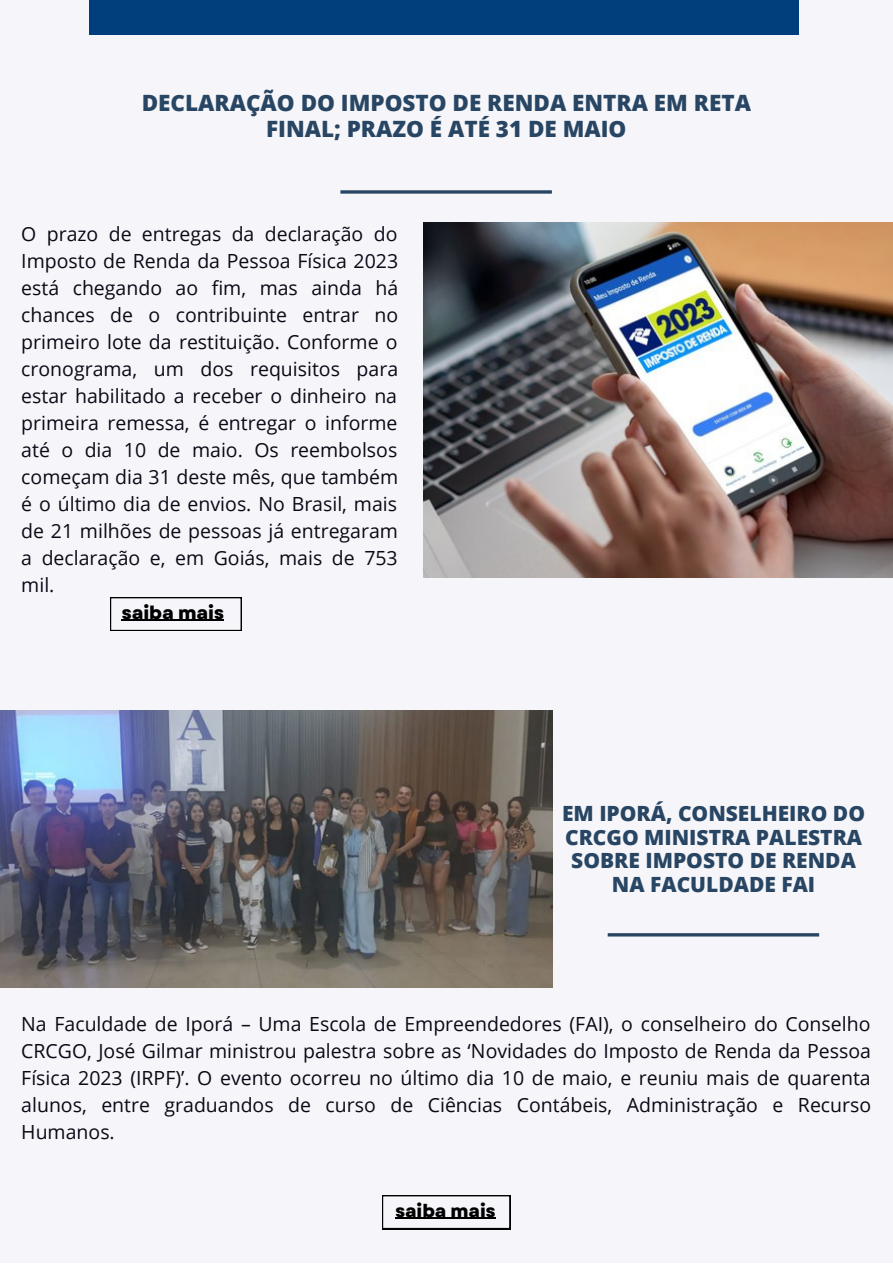
<style>
.page{position:relative;width:893px;height:1264px;background:#fff}
.page>*{position:absolute;margin:0;border:0;box-sizing:border-box;transform-origin:0 0}
.t1{font:800 22.5px/25.8px "Open Sans";color:#284663;text-align:center}
.t2{font:800 21px/23.5px "Open Sans";color:#284663;text-align:center}
.t3{font:19.5px/27px "Open Sans";color:#0a0916;text-align:justify}
.t4{font:800 18.15px "Garet";color:#000}
.t5{font:800 17.7px "Garet";color:#000}
</style>
<div class="page">
<div style="left:0;top:0;width:892px;height:1262px;background:#f6f6fa"></div>
<div style="left:89px;top:0;width:709px;height:34px;background:#003f7b"></div>
<img style="left:424px;top:223px;width:468px;height:354px">
<img style="left:0;top:710px;width:552px;height:277px">
<svg style="left:340px;top:190px;width:212px;height:4px"></svg>
<hr style="left:607px;top:933px;width:212px;height:3px;background:#284663">
<svg style="left:110px;top:597px;width:132px;height:34px"></svg>
<hr style="left:122px;top:620px;width:102px;height:1px;background:#000">
<svg style="left:382px;top:1195px;width:128px;height:33px"></svg>
<hr style="left:395px;top:1217px;width:100px;height:1px;background:#000">
<p class="t1" style="left:142px;top:89px;width:610px">DECLARAÇÃO DO IMPOSTO DE RENDA ENTRA EM RETA<br>FINAL; PRAZO É ATÉ 31 DE MAIO</p>
<p class="t3" style="left:21px;top:220px;width:378px">O prazo de entregas da declaração do Imposto de Renda da Pessoa Física 2023 está chegando ao fim, mas ainda há chances de o contribuinte entrar no primeiro lote da restituição. Conforme o cronograma, um dos requisitos para estar habilitado a receber o dinheiro na primeira remessa, é entregar o informe até o dia 10 de maio. Os reembolsos começam dia 31 deste mês, que também é o último dia de envios. No Brasil, mais de 21 milhões de pessoas já entregaram a declaração e, em Goiás, mais de 753 mil.</p>
<p class="t4" style="left:122px;top:599px;width:104px">saiba mais</p>
<p class="t2" style="left:562px;top:801px;width:304px">EM IPORÁ, CONSELHEIRO DO<br>CRCGO MINISTRA PALESTRA<br>SOBRE IMPOSTO DE RENDA<br>NA FACULDADE FAI</p>
<p class="t3" style="left:21px;top:1009px;width:851px">Na Faculdade de Iporá – Uma Escola de Empreendedores (FAI), o conselheiro do Conselho CRCGO, José Gilmar ministrou palestra sobre as ‘Novidades do Imposto de Renda da Pessoa Física 2023 (IRPF)’. O evento ocorreu no último dia 10 de maio, e reuniu mais de quarenta alunos, entre graduandos de curso de Ciências Contábeis, Administração e Recurso Humanos.</p>
<p class="t5" style="left:395px;top:1197px;width:102px">saiba mais</p>
</div>
